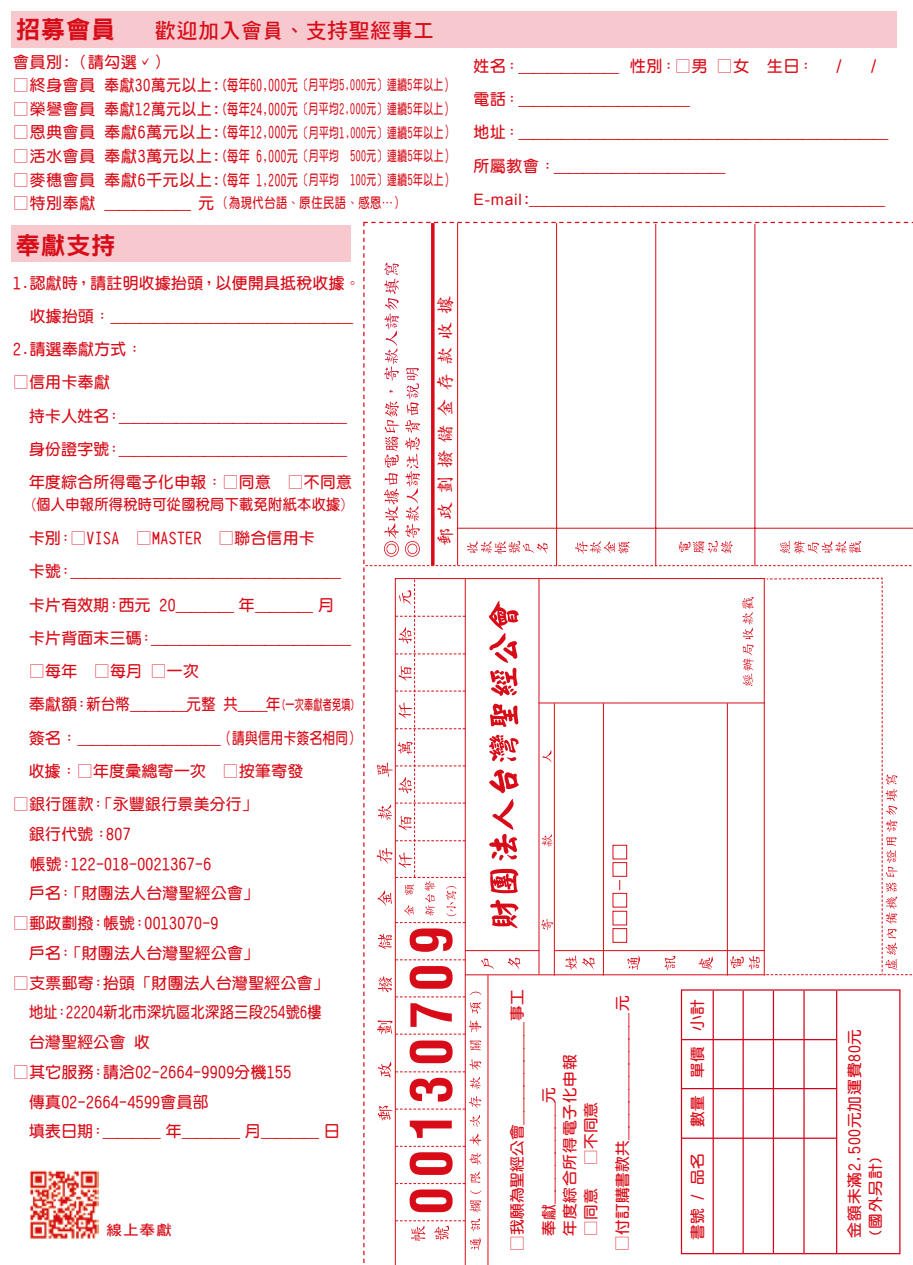
<style>
.page{position:relative;width:913px;height:1265px;background:#fff}
.page>*{position:absolute;margin:0;border:0;box-sizing:border-box;transform-origin:0 0}
.t1{font:24.5px "DF Hei Std W9";letter-spacing:.025em;color:#d80c18}
.t2{font:21px "DF Hei Std W7";letter-spacing:.025em;color:#d80c18}
.t3{font:700 17.5px "AR Kai B5";letter-spacing:.4em;color:#d80c18;scale:1.05 1}
.t4{font:700 15.75px/29.8px "AR Yuan B5";letter-spacing:.025em;color:#d80c18}
.t5{font:300 15.75px/33.2px "AR Kai B5";letter-spacing:-.1em;color:#d80c18}
.t6{font:700 15.75px "AR Yuan B5";letter-spacing:.05em;color:#d80c18}
.t7{font:700 15.05px/21px "AR Yuan B5";letter-spacing:.05em;color:#d80c18;scale:1.05 1}
.t8{font:700 15.05px "AR Yuan B5";color:#d80c18;scale:1.05 1}
.t9{font:700 14.88px "AR Yuan B5";letter-spacing:.025em;color:#d80c18;scale:.95 1}
.t10{font:14.17px "DF Hei Std W7";color:#d80c18;scale:1.11 1}
.t11{font:14px "DF Hei Std W3";color:#d80c18}
.t12{font:700 14px "AR Yuan B5";letter-spacing:.05em;color:#d80c18;scale:.8 1}
.s1{font-size:14px}
.s2{font-size:15.75px}
.s3{font-family:"AR Kai B5";font-weight:300;font-size:15.75px}
.s4{font-family:"AR Yuan B5";font-weight:700}
.s5{font-family:"DF Hei Std W3";font-weight:400}
.s6{font-family:"AR Kai B5";font-weight:300}
.s7{font-family:"Arial";font-weight:400}
.s8{font-family:"DF Hei Std W3";font-weight:400;font-size:14px}
.s9{font-family:"AR Yuan B5";font-weight:700;font-size:15.05px}
.s10{font-family:"AR Yuan B5";font-weight:700;font-size:15.75px}
</style>
<div class="page">
<svg style="left:363px;top:222px;width:550px;height:1043px"></svg>
<div style="left:11px;top:11px;width:885px;height:36px;background:#f7c8ce"></div>
<div style="left:11px;top:225px;width:340px;height:37px;background:#f7c8ce"></div>
<img style="left:29px;top:1170px;width:70px;height:69px">
<h1 class="t1" style="left:16px;top:16px;width:101px">招募會員</h1>
<h2 class="t2" style="left:155px;top:19px;width:281px">歡迎加入會員、支持聖經事工</h2>
<p class="t4" style="left:13px;top:47px;width:158px">會員別:（請勾選ˇ）</p>
<p class="t6" style="left:13px;top:77px;width:443px">□終身會員 奉獻30萬元以上:(每年60,000元<span class="s1">〔月平均5,000元〕連續5年以上</span>）</p>
<p class="t6" style="left:13px;top:101px;width:443px">□榮譽會員 奉獻12萬元以上:(每年24,000元<span class="s1">〔月平均2,000元〕連續5年以上</span>）</p>
<p class="t6" style="left:13px;top:124px;width:443px">□恩典會員 奉獻6萬元以上:(每年12,000元<span class="s1">〔月平均1,000元〕連續5年以上</span>）</p>
<p class="t6" style="left:13px;top:148px;width:443px">□活水會員 奉獻3萬元以上:(每年 6,000元<span class="s1">〔月平均 500元〕連續5年以上</span>）</p>
<p class="t6" style="left:13px;top:172px;width:443px">□麥穗會員 奉獻6千元以上:(每年 1,200元<span class="s1">〔月平均 100元〕連續5年以上</span>）</p>
<p class="t12" style="left:13px;top:196px;width:491px"><span class="s2">□特別奉獻</span> <span class="s3">ˍˍˍˍˍˍ</span> <span class="s2">元</span>（為現代台語、原住民語、感恩…）</p>
<h1 class="t1" style="left:16px;top:232px;width:101px">奉獻支持</h1>
<p class="t4" style="left:13px;top:268px;width:349px">1.認獻時，請註明收據抬頭，以便開具抵稅收據。</p>
<p class="t5" style="left:30px;top:299px;width:325px"><span class="s4">收據抬頭：</span>ˍˍˍˍˍˍˍˍˍˍˍˍˍˍˍˍˍ</p>
<p class="t4" style="left:13px;top:334px;width:131px">2.請選奉獻方式：</p>
<p class="t4" style="left:13px;top:367px;width:98px">□信用卡奉獻</p>
<p class="t5" style="left:29px;top:399px;width:320px"><span class="s4">持卡人姓名：</span>ˍˍˍˍˍˍˍˍˍˍˍˍˍˍˍˍ<span class="s4">身份證字號：</span>ˍˍˍˍˍˍˍˍˍˍˍˍˍˍˍˍ</p>
<p class="t4" style="left:29px;top:467px;width:324px">年度綜合所得電子化申報：□同意 □不同意</p>
<p class="t9" style="left:29px;top:497px;width:337px"><span class="s5">(</span>個人申報所得稅時可從國稅局下載免附紙本收據<span class="s5">)</span></p>
<p class="t4" style="left:29px;top:523px;width:287px">卡別：□VISA □MASTER □聯合信用卡</p>
<p class="t5" style="left:29px;top:555px;width:314px"><span class="s4">卡號：</span>ˍˍˍˍˍˍˍˍˍˍˍˍˍˍˍˍˍˍˍ</p>
<p class="t4" style="left:29px;top:590px;width:322px">卡片有效期：西元 20<span class="s6">ˍˍˍˍ</span> 年<span class="s6">ˍˍˍˍ</span> 月　</p>
<p class="t5" style="left:29px;top:621px;width:324px"><span class="s4">卡片背面末三碼：</span>ˍˍˍˍˍˍˍˍˍˍˍˍˍˍ</p>
<p class="t4" style="left:29px;top:654px;width:334px;line-height:33.2px">□每年 □每月 □一次<br>奉獻額：新台幣<span class="s6">ˍˍˍˍ</span>元整 共<span class="s6">ˍˍ</span>年<span class="s1">(一次奉獻者免填)</span>簽名：<span class="s6">ˍˍˍˍˍˍˍˍˍˍ</span>（請與信用卡簽名相同）收據：□年度彙總寄一次 □按筆寄發</p>
<p class="t4" style="left:29px;top:789px;width:246px;text-indent:-16px">□銀行匯款：「永豐銀行景美分行」　銀行代號：807<br>帳號：122-018-0021367-6<br>戶名：「財團法人台灣聖經公會」</p>
<p class="t4" style="left:29px;top:908px;width:231px;text-indent:-16px">□郵政劃撥：帳號：0013070-9　<br>戶名：「財團法人台灣聖經公會」</p>
<p class="t4" style="left:29px;top:968px;width:301px;text-indent:-16px">□支票郵寄：抬頭「財團法人台灣聖經公會」地址：22204新北市深坑區北深路三段254號6樓台灣聖經公會 收</p>
<p class="t4" style="left:29px;top:1057px;width:264px;text-indent:-16px">□其它服務：請洽02-2664-9909分機155傳真02-2664-4599會員部</p>
<p class="t5" style="left:29px;top:1115px;width:312px"><span class="s4">填表日期：</span>ˍˍˍˍ <span class="s4">年</span>ˍˍˍˍ <span class="s4">月</span>ˍˍˍˍ <span class="s4">日</span></p>
<p class="t10" style="left:106px;top:1223px;width:60px">線上奉獻</p>
<p class="t3" style="left:437px;top:546px;width:239px;rotate:-90deg">郵政劃撥儲金存款收據</p>
<p class="t4" style="left:473px;top:51px;width:371px">姓名：<span class="s6">ˍˍˍˍˍˍˍ</span> 性別：□男 □女 生日： 　/</p>
<p class="t4" style="left:869px;top:51px;width:9px">/</p>
<p class="t5" style="left:473px;top:83px;width:447px"><span class="s4">電話：</span>ˍˍˍˍˍˍˍˍˍˍˍˍ<br><span class="s4">地址：</span>ˍˍˍˍˍˍˍˍˍˍˍˍˍˍˍˍˍˍˍˍˍˍˍˍˍˍ<span class="s4">　　所屬教會：</span>ˍˍˍˍˍˍˍˍˍˍˍˍ<br><span class="s7">E-mail</span><span class="s4">:</span>ˍˍˍˍˍˍˍˍˍˍˍˍˍˍˍˍˍˍˍˍˍˍˍˍˍ</p>
<p class="t8" style="left:510px;top:1251px;width:251px;rotate:-90deg"><span class="s2">□</span>我願為聖經公會<span class="s8">＿＿＿＿＿＿＿＿</span> 事工</p>
<p class="t7" style="left:559px;top:1236px;width:174px;rotate:-90deg">年度綜合所得電子化申報</p>
<p class="t11" style="left:541px;top:1236px;width:150px;rotate:-90deg"><span class="s9">奉獻</span>＿＿＿＿＿＿＿＿<span class="s9">元</span></p>
<p class="t7" style="left:580px;top:1165px;width:61px;rotate:-90deg">□不同意</p>
<p class="t7" style="left:580px;top:1236px;width:46px;rotate:-90deg">□同意</p>
<p class="t11" style="left:615px;top:1251px;width:258px;rotate:-90deg"><span class="s10">□</span><span class="s9">付訂購書款共</span>＿＿＿＿＿＿＿＿＿＿ <span class="s9">元</span></p>
<p class="t7" style="left:687px;top:1127px;width:123px;rotate:-90deg">數量 單價 小計</p>
<p class="t7" style="left:687px;top:1240px;width:84px;rotate:-90deg">書號 / 品名</p>
<p class="t7" style="left:844px;top:1238px;width:200px;rotate:-90deg">金額未滿2,500元加運費80元(國外另計)</p>
</div>
